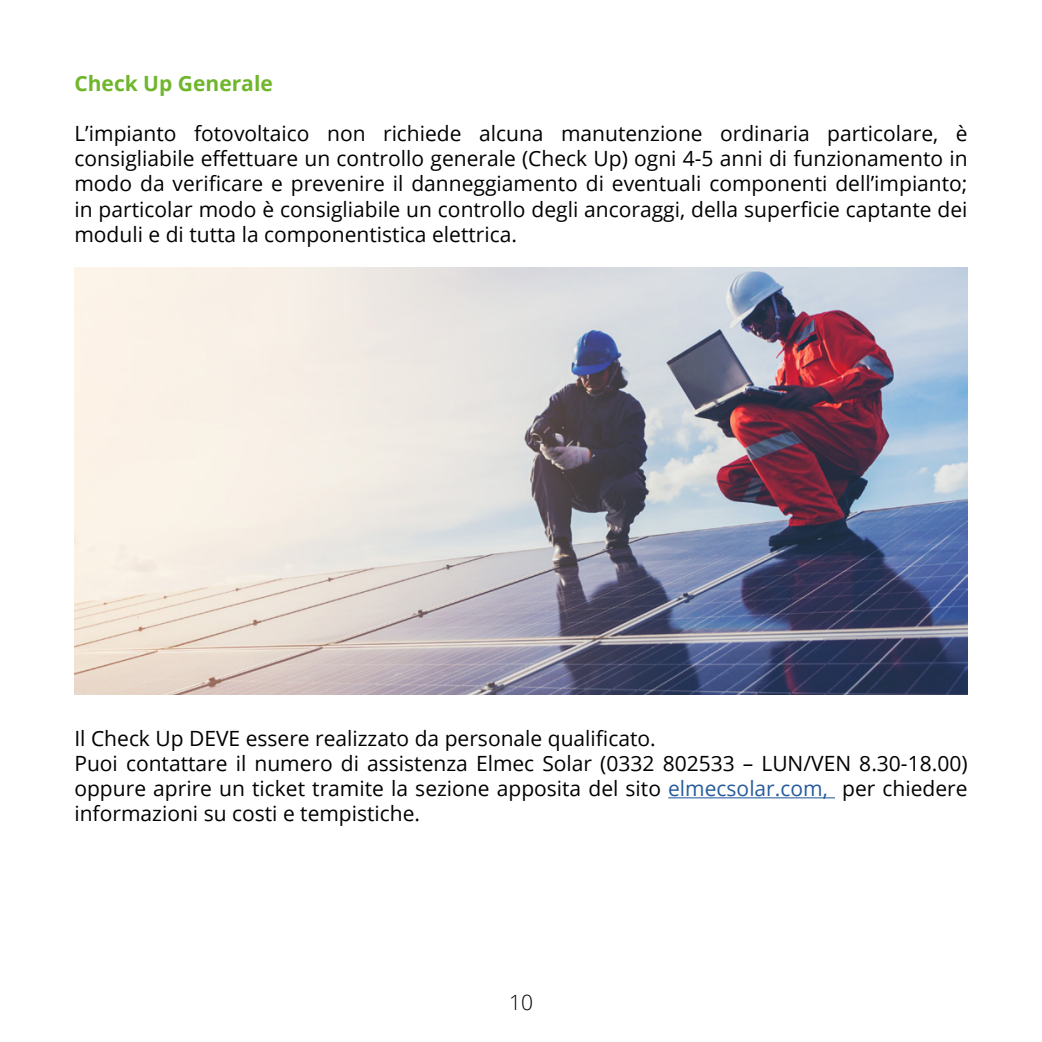
<style>
.page{position:relative;width:1042px;height:1042px;background:#fff}
.page>*{position:absolute;margin:0;border:0;box-sizing:border-box;transform-origin:0 0}
.t1{font:21px/25.2px "Open Sans";color:#000;text-align:justify}
.t2{font:700 21px "Open Sans";color:#70b62c}
.t3{font:300 21px "Open Sans";color:#000}
.s1{color:#275b9b}
</style>
<div class="page">
<hr style="left:668px;top:797px;width:167px;height:1px;background:#275b9b">
<img style="left:74px;top:268px;width:893px;height:426px">
<p class="t2" style="left:74px;top:68px;width:200px">Check Up Generale</p>
<p class="t1" style="left:74px;top:120px;width:894px">L’impianto fotovoltaico non richiede alcuna manutenzione ordinaria particolare, è consigliabile effettuare un controllo generale (Check Up) ogni 4-5 anni di funzionamento in modo da verificare e prevenire il danneggiamento di eventuali componenti dell’impianto; in particolar modo è consigliabile un controllo degli ancoraggi, della superficie captante dei moduli e di tutta la componentistica elettrica.</p>
<p class="t1" style="left:74px;top:725px;width:894px;text-align:left">Il Check Up DEVE essere realizzato da personale qualificato.<br>Puoi contattare il numero di assistenza Elmec Solar (0332 802533 – LUN/VEN 8.30-18.00) oppure aprire un ticket tramite la sezione apposita del sito <span class="s1">elmecsolar.com,</span> per chiedere informazioni su costi e tempistiche.</p>
<p class="t3" style="left:509px;top:988px;width:25px">10</p>
</div>
